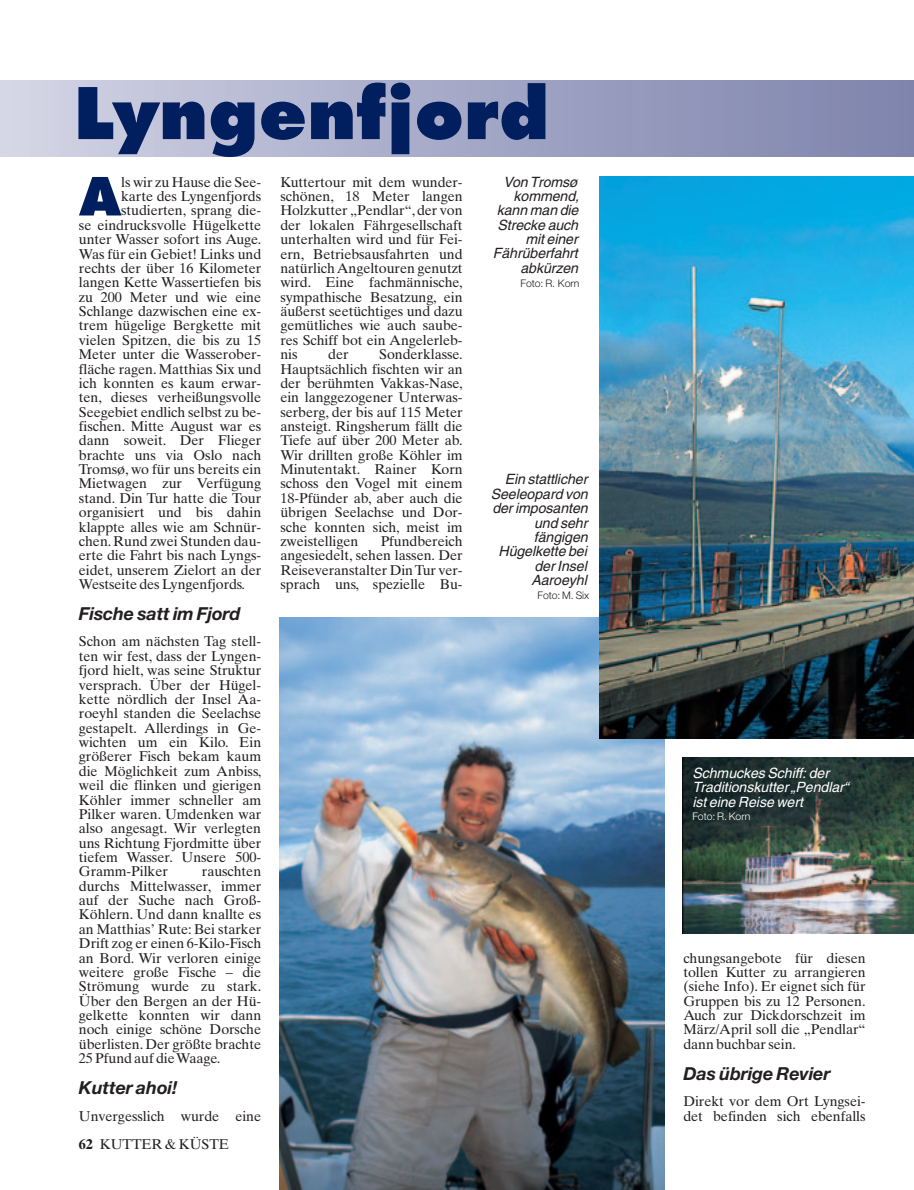
<style>
.page{position:relative;width:914px;height:1190px;background:#fff}
.page>*{position:absolute;margin:0;border:0;box-sizing:border-box;transform-origin:0 0}
.t1{font:800 69px "Futura";letter-spacing:.01em;color:#011e5f}
.t2{font:800 51px "Futura";color:#011e5f}
.t3{font:italic 700 17.85px "Helvetica Neue";letter-spacing:-.005em;color:#231f20}
.t4{font:14.1px/14.4px "Times Ten";letter-spacing:-.005em;color:#231f20;text-align:justify}
.t5{font:italic 14.1px/14.4px "Helvetica";letter-spacing:-.005em;color:#231f20;text-align:right}
.t6{font:italic 14.1px/14.4px "Helvetica";letter-spacing:-.005em;color:#fff}
.t7{font:300 10.5px "Helvetica Neue";letter-spacing:-.005em;color:#231f20}
.t8{font:300 10.5px "Helvetica Neue";letter-spacing:-.005em;color:#fff}
.s1{font-weight:700}
</style>
<div class="page">
<div style="left:1px;top:80px;width:913px;height:77px;background:linear-gradient(to right,#d2d4e5,#7c82ac)"></div>
<img style="left:280px;top:617px;width:384px;height:573px">
<img style="left:599px;top:176px;width:315px;height:562px">
<img style="left:682px;top:758px;width:232px;height:175px">
<h1 class="t1" style="left:74px;top:83px;width:476px">Lyngenfjord</h1>
<p class="t5" style="left:493px;top:176px;width:88px">Von Tromsø kommend, kann man die<br>Strecke auch mit einer<br>Fährüberfahrt abkürzen</p>
<p class="t7" style="left:520px;top:279px;width:60px">Foto: R. Korn</p>
<p class="t4" style="left:280px;top:176px;width:184px">Kuttertour mit dem wunder&shy;schönen, 18 Meter langen Holzkutter „Pendlar“,der von der lokalen Fährgesellschaft unterhalten wird und für Fei&shy;ern, Betriebsausfahrten und natürlich Angeltouren genutzt wird. Eine fachmännische, sympathische Besatzung, ein äußerst seetüchtiges und dazu gemütliches wie auch saube&shy;res Schiff bot ein Angelerleb&shy;nis</p>
<h2 class="t2" style="left:79px;top:174px;width:44px">A</h2>
<p class="t4" style="left:121px;top:176px;width:141px">ls wir zu Hause die See-</p>
<p class="t4" style="left:121px;top:190px;width:141px">karte des Lyngenfjords</p>
<p class="t4" style="left:121px;top:205px;width:141px">studierten, sprang die-</p>
<p class="t4" style="left:79px;top:219px;width:184px">se eindrucksvolle Hügelkette</p>
<p class="t4" style="left:79px;top:234px;width:184px">unter Wasser sofort ins Auge.</p>
<p class="t4" style="left:79px;top:248px;width:184px">Was für ein Gebiet! Links und</p>
<p class="t4" style="left:79px;top:262px;width:184px">rechts der über 16 Kilometer</p>
<p class="t4" style="left:79px;top:277px;width:184px">langen Kette Wassertiefen bis</p>
<p class="t4" style="left:79px;top:291px;width:184px">zu 200 Meter und wie eine</p>
<p class="t4" style="left:79px;top:305px;width:184px">Schlange dazwischen eine ex-</p>
<p class="t4" style="left:79px;top:320px;width:184px">trem hügelige Bergkette mit</p>
<p class="t4" style="left:79px;top:334px;width:184px">vielen Spitzen, die bis zu 15</p>
<p class="t4" style="left:79px;top:348px;width:184px">Meter unter die Wasserober-</p>
<p class="t4" style="left:79px;top:363px;width:184px">fläche ragen. Matthias Six und</p>
<p class="t4" style="left:79px;top:377px;width:184px">ich konnten es kaum erwar-</p>
<p class="t4" style="left:79px;top:392px;width:184px">ten, dieses verheißungsvolle</p>
<p class="t4" style="left:79px;top:406px;width:184px">Seegebiet endlich selbst zu be-</p>
<p class="t4" style="left:79px;top:420px;width:184px">fischen. Mitte August war es</p>
<p class="t4" style="left:79px;top:435px;width:184px">dann soweit. Der Flieger</p>
<p class="t4" style="left:79px;top:449px;width:184px">brachte uns via Oslo nach</p>
<p class="t4" style="left:79px;top:463px;width:184px">Tromsø, wo für uns bereits ein</p>
<p class="t4" style="left:79px;top:478px;width:184px">Mietwagen zur Verfügung</p>
<p class="t4" style="left:79px;top:492px;width:184px">stand. Din Tur hatte die Tour</p>
<p class="t4" style="left:79px;top:506px;width:184px">organisiert und bis dahin</p>
<p class="t4" style="left:79px;top:521px;width:184px">klappte alles wie am Schnür-</p>
<p class="t4" style="left:79px;top:535px;width:184px">chen. Rund zwei Stunden dau-</p>
<p class="t4" style="left:79px;top:549px;width:184px">erte die Fahrt bis nach Lyngs-</p>
<p class="t4" style="left:79px;top:564px;width:184px">eidet, unserem Zielort an der</p>
<p class="t4" style="left:79px;top:578px;width:168px">Westseite des Lyngenfjords.</p>
<p class="t3" style="left:79px;top:607px;width:163px">Fische satt im Fjord</p>
<p class="t4" style="left:79px;top:636px;width:184px">Schon am nächsten Tag stell&shy;ten wir fest, dass der Lyngen&shy;fjord hielt, was seine Struktur versprach. Über der Hügel&shy;kette nördlich der Insel Aa&shy;roeyhl standen die Seelachse gestapelt. Allerdings in Ge&shy;wichten um ein Kilo. Ein größerer Fisch bekam kaum die Möglichkeit zum Anbiss, weil die flinken und gierigen Köhler immer schneller am Pilker waren. Umdenken war also angesagt. Wir verlegten uns Richtung Fjordmitte über tiefem Wasser. Unsere 500- Gramm-Pilker</p>
<p class="t4" style="left:280px;top:348px;width:184px;text-indent:99px">Sonderklasse.<br>Hauptsächlich fischten wir an der berühmten Vakkas-Nase, ein langgezogener Unterwas&shy;serberg, der bis auf 115 Meter ansteigt. Ringsherum fällt die Tiefe auf über 200 Meter ab.<br>Wir drillten große Köhler im Minutentakt. Rainer Korn schoss den Vogel mit einem 18-Pfünder ab, aber auch die übrigen Seelachse und Dor&shy;sche konnten sich, meist im zweistelligen</p>
<p class="t4" style="left:328px;top:348px;width:22px">der</p>
<p class="t5" style="left:491px;top:473px;width:98px">Ein stattlicher<br>Seeleopard von der imposanten und sehr fängigen<br>Hügelkette bei der Insel<br>Aaroeyhl</p>
<p class="t7" style="left:537px;top:591px;width:53px">Foto: M. Six</p>
<p class="t4" style="left:280px;top:535px;width:184px;text-indent:100px">Pfundbereich angesiedelt, sehen lassen. Der Reiseveranstalter Din Tur ver&shy;sprach uns, spezielle Bu-</p>
<p class="t4" style="left:79px;top:865px;width:184px;text-indent:123px">rauschten durchs Mittelwasser, immer auf der Suche nach Groß-Köhlern. Und dann knallte es an Matthias’ Rute: Bei starker Drift zog er einen 6-Kilo-Fisch an Bord. Wir verloren einige weitere große Fische – die Strömung wurde zu stark.<br>Über den Bergen an der Hü&shy;gelkette konnten wir dann noch einige schöne Dorsche überlisten. Der größte brachte 25 Pfund auf die Waage.</p>
<p class="t3" style="left:79px;top:1081px;width:100px">Kutter ahoi!</p>
<p class="t4" style="left:79px;top:1110px;width:184px">Unvergesslich wurde eine</p>
<p class="t4" style="left:79px;top:1138px;width:152px"><span class="s1">62</span> KUTTER &amp; KÜSTE</p>
<p class="t6" style="left:692px;top:767px;width:158px">Schmuckes Schiff: der<br>Traditionskutter „Pendlar“ ist eine Reise wert</p>
<p class="t8" style="left:692px;top:813px;width:59px">Foto: R. Korn</p>
<p class="t4" style="left:683px;top:952px;width:184px">chungsangebote für diesen tollen Kutter zu arrangieren (siehe Info). Er eignet sich für Gruppen bis zu 12 Personen.<br>Auch zur Dickdorschzeit im März/April soll die „Pendlar“ dann buchbar sein.</p>
<p class="t3" style="left:683px;top:1066px;width:149px">Das übrige Revier</p>
<p class="t4" style="left:683px;top:1095px;width:184px">Direkt vor dem Ort Lyngsei&shy;det befinden sich ebenfalls</p>
</div>
